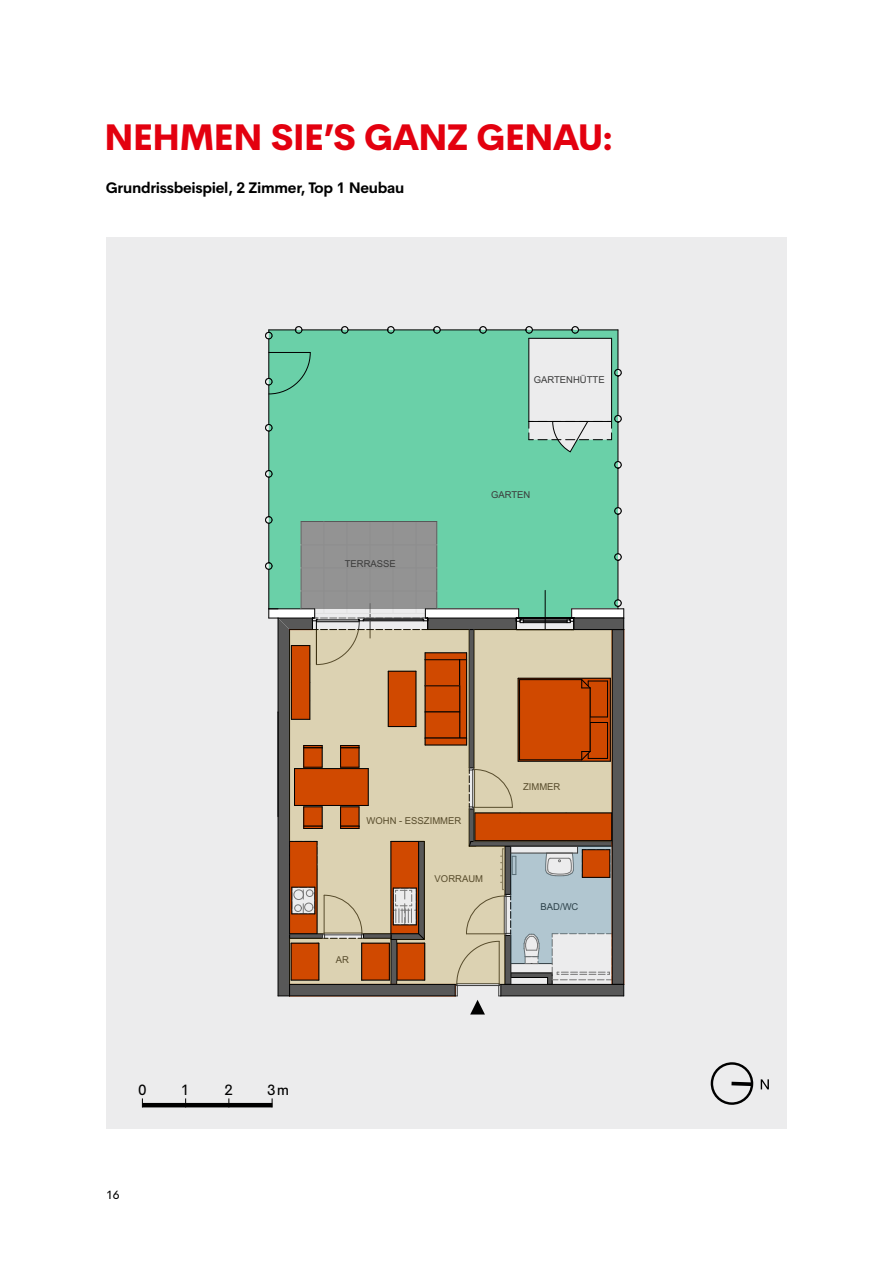
<style>
.page{position:relative;width:893px;height:1263px;background:#fff}
.page>*{position:absolute;margin:0;border:0;box-sizing:border-box;transform-origin:0 0}
.t1{font:800 36px "Cerebri Sans";letter-spacing:-.03em;color:#e3000f}
.t2{font:700 15px "Cerebri Sans";letter-spacing:-.02em;color:#000}
.t3{font:15px "Cerebri Sans";color:#000}
.t4{font:12px "Cerebri Sans";color:#000}
.t5{font:9.45px "Arial";color:#3b3b3b}
.t6{font:9.45px "Arial";color:#000}
</style>
<div class="page">
<div style="left:106px;top:237px;width:681px;height:892px;background:#ececed"></div>
<div style="left:428px;top:618px;width:88px;height:11px;background:#585858"></div>
<svg style="left:270px;top:331px;width:348px;height:277px;background:#74d1ac"></svg>
<div style="left:425px;top:609px;width:94px;height:9px;background:#fff"></div>
<hr style="left:428px;top:618px;width:88px;height:1px;background:#000">
<hr style="left:290px;top:996px;width:165px;height:1px;background:#eb5200">
<hr style="left:545px;top:590px;width:1px;height:39px;background:#000">
<hr style="left:425px;top:608px;width:94px;height:1px;background:#000">
<hr style="left:437px;top:521px;width:1px;height:88px;background:#767676">
<hr style="left:618px;top:330px;width:1px;height:39px;background:#000">
<svg style="left:614px;top:369px;width:8px;height:8px"></svg>
<hr style="left:618px;top:376px;width:1px;height:39px;background:#000">
<hr style="left:618px;top:422px;width:1px;height:40px;background:#000">
<svg style="left:614px;top:461px;width:8px;height:8px"></svg>
<hr style="left:618px;top:468px;width:1px;height:40px;background:#000">
<svg style="left:614px;top:507px;width:8px;height:8px"></svg>
<hr style="left:618px;top:514px;width:1px;height:40px;background:#000">
<svg style="left:614px;top:553px;width:8px;height:8px"></svg>
<hr style="left:618px;top:560px;width:1px;height:40px;background:#000">
<hr style="left:269px;top:569px;width:1px;height:40px;background:#000">
<svg style="left:265px;top:562px;width:8px;height:8px"></svg>
<hr style="left:269px;top:523px;width:1px;height:40px;background:#000">
<svg style="left:265px;top:516px;width:8px;height:8px"></svg>
<hr style="left:269px;top:477px;width:1px;height:40px;background:#000">
<svg style="left:265px;top:470px;width:8px;height:8px"></svg>
<hr style="left:269px;top:431px;width:1px;height:40px;background:#000">
<svg style="left:265px;top:424px;width:8px;height:8px"></svg>
<hr style="left:269px;top:385px;width:1px;height:39px;background:#000">
<hr style="left:269px;top:339px;width:1px;height:39px;background:#000">
<svg style="left:265px;top:352px;width:46px;height:42px;background:#69c09e"></svg>
<hr style="left:529px;top:338px;width:1px;height:83px;background:#000">
<hr style="left:529px;top:338px;width:83px;height:1px;background:#000">
<hr style="left:611px;top:338px;width:1px;height:83px;background:#000">
<svg style="left:529px;top:415px;width:93px;height:37px"></svg>
<hr style="left:578px;top:330px;width:40px;height:1px;background:#000">
<svg style="left:572px;top:326px;width:7px;height:8px"></svg>
<hr style="left:532px;top:330px;width:40px;height:1px;background:#000">
<svg style="left:525px;top:326px;width:8px;height:8px"></svg>
<hr style="left:486px;top:330px;width:40px;height:1px;background:#000">
<svg style="left:479px;top:326px;width:8px;height:8px"></svg>
<hr style="left:440px;top:330px;width:40px;height:1px;background:#000">
<svg style="left:433px;top:326px;width:8px;height:8px"></svg>
<hr style="left:394px;top:330px;width:40px;height:1px;background:#000">
<svg style="left:387px;top:326px;width:8px;height:8px"></svg>
<hr style="left:348px;top:330px;width:40px;height:1px;background:#000">
<svg style="left:341px;top:326px;width:8px;height:8px"></svg>
<hr style="left:302px;top:330px;width:39px;height:1px;background:#000">
<svg style="left:265px;top:326px;width:38px;height:14px"></svg>
<div style="left:428px;top:629px;width:27px;height:355px;background:#dcd2b2"></div>
<div style="left:301px;top:521px;width:136px;height:88px;background:#939393"></div>
<div style="left:425px;top:653px;width:42px;height:7px;background:#d04900"></div>
<hr style="left:425px;top:652px;width:42px;height:1px;background:#000">
<div style="left:425px;top:660px;width:35px;height:26px;background:#d04900"></div>
<hr style="left:425px;top:659px;width:35px;height:1px;background:#000">
<div style="left:425px;top:686px;width:35px;height:26px;background:#d04900"></div>
<hr style="left:425px;top:686px;width:35px;height:1px;background:#000">
<div style="left:425px;top:712px;width:35px;height:26px;background:#d04900"></div>
<hr style="left:425px;top:712px;width:35px;height:1px;background:#000">
<div style="left:425px;top:738px;width:42px;height:7px;background:#d04900"></div>
<hr style="left:425px;top:745px;width:42px;height:1px;background:#000">
<hr style="left:425px;top:738px;width:42px;height:1px;background:#000">
<div style="left:290px;top:984px;width:165px;height:12px;background:#585858"></div>
<hr style="left:290px;top:984px;width:165px;height:1px;background:#000">
<svg style="left:268px;top:608px;width:160px;height:388px;background:#bb9a7c"></svg>
<hr style="left:290px;top:995px;width:165px;height:1px;background:#000">
<svg style="left:455px;top:599px;width:169px;height:415px;background:#b59f86"></svg>
<div style="left:710px;top:1062px;width:44px;height:43px;border:2px solid #000;border-radius:50%"></div>
<svg style="left:731px;top:1079px;width:38px;height:10px"></svg>
<hr style="left:142px;top:1103px;width:130px;height:4px;background:#000">
<h1 class="t1" style="left:104px;top:107px;width:511px">NEHMEN SIE’S GANZ GENAU:</h1>
<h2 class="t2" style="left:106px;top:176px;width:300px">Grundrissbeispiel, 2 Zimmer, Top 1 Neubau</h2>
<p class="t5" style="left:534px;top:374px;width:72px">GARTENHÜTTE</p>
<p class="t5" style="left:345px;top:558px;width:53px">TERRASSE</p>
<p class="t5" style="left:491px;top:489px;width:41px">GARTEN</p>
<p class="t5" style="left:366px;top:815px;width:96px">WOHN - ESSZIMMER</p>
<p class="t5" style="left:435px;top:873px;width:50px">VORRAUM</p>
<p class="t5" style="left:336px;top:954px;width:15px">AR</p>
<p class="t5" style="left:523px;top:782px;width:39px">ZIMMER</p>
<p class="t5" style="left:540px;top:901px;width:39px">BAD/WC</p>
<p class="t6" style="left:278px;top:1081px;width:7px">0</p>
<h2 class="t3" style="left:138px;top:1077px;width:10px">0</h2>
<h2 class="t3" style="left:181px;top:1077px;width:10px">1</h2>
<h2 class="t3" style="left:224px;top:1077px;width:10px">2</h2>
<h2 class="t3" style="left:267px;top:1077px;width:24px">3m</h2>
<p class="t4" style="left:106px;top:1185px;width:15px">16</p>
</div>
